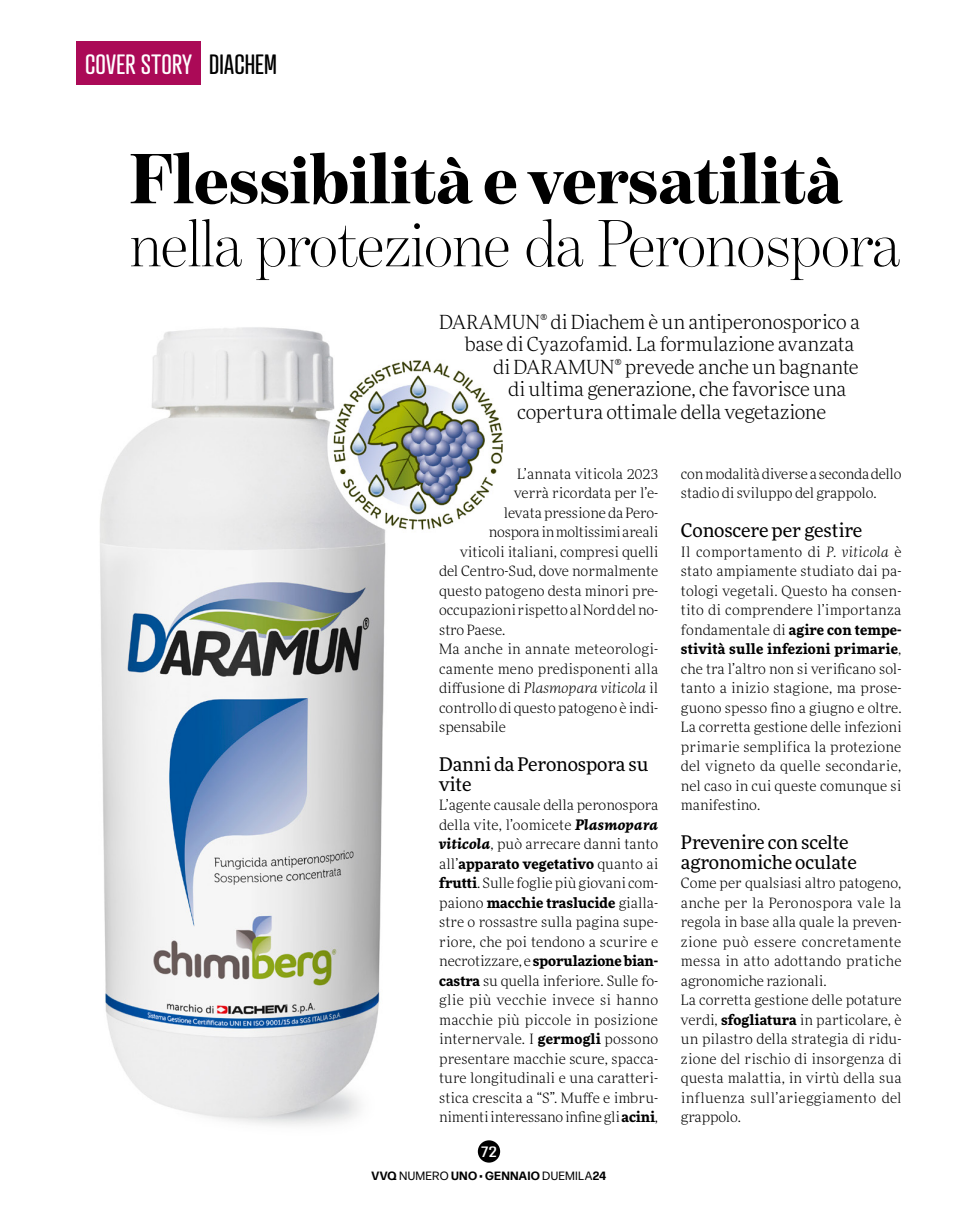
<style>
.page{position:relative;width:978px;height:1212px;background:#fff}
.page>*{position:absolute;margin:0;border:0;box-sizing:border-box;transform-origin:0 0}
.VQ20_Titolo_BentonModDisp_BOLD{font:900 72px "Benton Mod Disp";color:#000}
.VQ20_Titolo_BentonModDisp_LIGHT{font:300 67.5px "Benton Mod Disp";color:#000}
.t1{font:27px "Atrament";letter-spacing:.005em;color:#fff}
.VQ20_Sommario{font:300 19.5px "More Pro";letter-spacing:-.01em;color:#000}
.VQ20_Titoletto_infratesto{font:18.75px/19.5px "More Pro";letter-spacing:-.005em;color:#000}
.t2{font:600 15px "Address Sans Pro";color:#fff}
.VQ20_Testo{font:300 14.25px/19.5px "More Pro";color:#000;text-align:justify}
.t3{font:700 12px "Forma DJR Micro";letter-spacing:.02em;color:#000}
.s1{color:#000}
.s2{font-style:italic}
.s3{font-weight:700;font-style:italic}
.s4{font-weight:700}
.s5{font-weight:400}
</style>
<div class="page">
<img style="left:100px;top:327px;width:403px;height:824px">
<div style="left:478px;top:1140px;width:22px;height:22px;background:#000;border-radius:50%"></div>
<div style="left:77px;top:41px;width:124px;height:44px;background:#ab0a57"></div>
<h3 class="t1" style="left:85px;top:48px;width:193px">COVER STORY <span class="s1">DIACHEM</span></h3>
<p class="VQ20_Titolo_BentonModDisp_BOLD" style="left:130px;top:138px;width:714px">Flessibilità e versatilità</p>
<p class="VQ20_Titolo_BentonModDisp_LIGHT" style="left:130px;top:207px;width:771px">nella protezione da Peronospora</p>
<p class="VQ20_Sommario" style="left:439px;top:309px;width:422px">DARAMUN® di Diachem è un antiperonosporico a</p>
<p class="VQ20_Sommario" style="left:465px;top:332px;width:391px">base di Cyazofamid. La formulazione avanzata</p>
<p class="VQ20_Sommario" style="left:493px;top:354px;width:367px">di DARAMUN® prevede anche un bagnante</p>
<p class="VQ20_Sommario" style="left:508px;top:377px;width:340px">di ultima generazione, che favorisce una</p>
<p class="VQ20_Sommario" style="left:517px;top:399px;width:310px">copertura ottimale della vegetazione</p>
<p class="VQ20_Testo" style="left:517px;top:463px;width:142px">L’annata viticola 2023</p>
<p class="VQ20_Testo" style="left:514px;top:483px;width:145px">verrà ricordata per l’e-</p>
<p class="VQ20_Testo" style="left:504px;top:502px;width:156px">levata pressione da Pero-</p>
<p class="VQ20_Testo" style="left:489px;top:522px;width:171px">nospora in moltissimi areali</p>
<p class="VQ20_Testo" style="left:460px;top:541px;width:200px">viticoli italiani, compresi quelli</p>
<p class="VQ20_Testo" style="left:439px;top:561px;width:221px">del Centro-Sud, dove normalmente</p>
<p class="VQ20_Testo" style="left:439px;top:580px;width:220px">questo patogeno desta minori pre-</p>
<p class="VQ20_Testo" style="left:439px;top:600px;width:220px">occupazioni rispetto al Nord del no-</p>
<p class="VQ20_Testo" style="left:439px;top:619px;width:68px">stro Paese.</p>
<p class="VQ20_Testo" style="left:439px;top:639px;width:221px">Ma anche in annate meteorologi&shy;camente meno predisponenti alla diffusione di <span class="s2">Plasmopara viticola</span> il controllo di questo patogeno è indi&shy;spensabile</p>
<p class="VQ20_Titoletto_infratesto" style="left:439px;top:754px;width:211px">Danni da Peronospora su vite</p>
<p class="VQ20_Testo" style="left:439px;top:795px;width:221px">L’agente causale della peronospora della vite, l’oomicete <span class="s3">Plasmopara viticola</span>, può arrecare danni tanto all’<span class="s4">apparato vegetativo</span> quanto ai <span class="s4">frutti</span>. Sulle foglie più giovani com&shy;paiono <span class="s4">macchie traslucide</span> gialla&shy;stre o rossastre sulla pagina supe&shy;riore, che poi tendono a scurire e necrotizzare, e <span class="s4">sporulazione bian&shy;castra</span> su quella inferiore. Sulle fo&shy;glie più vecchie invece si hanno macchie più piccole in posizione internervale. I <span class="s4">germogli</span> possono presentare macchie scure, spacca&shy;ture longitudinali e una caratteri&shy;stica crescita a “S”. Muffe e imbru&shy;nimenti interessano infine gli <span class="s4">acini</span>,</p>
<p class="t2" style="left:481px;top:1143px;width:17px">72</p>
<p class="t3" style="left:372px;top:1168px;width:236px">VVQ <span class="s5">NUMERO</span> UNO <span class="s5">•</span> GENNAIO <span class="s5">DUEMILA</span>24</p>
<p class="VQ20_Testo" style="left:681px;top:463px;width:222px">con modalità diverse a seconda dello stadio di sviluppo del grappolo.</p>
<p class="VQ20_Titoletto_infratesto" style="left:681px;top:520px;width:183px">Conoscere per gestire</p>
<p class="VQ20_Testo" style="left:681px;top:541px;width:222px">Il comportamento di <span class="s2">P. viticola</span> è stato ampiamente studiato dai pa&shy;tologi vegetali. Questo ha consen&shy;tito di comprendere l’importanza fondamentale di <span class="s4">agire con tempe&shy;stività sulle infezioni primarie</span>, che tra l’altro non si verificano sol&shy;tanto a inizio stagione, ma prose&shy;guono spesso fino a giugno e oltre.<br>La corretta gestione delle infezioni primarie semplifica la protezione del vigneto da quelle secondarie, nel caso in cui queste comunque si manifestino.</p>
<p class="VQ20_Titoletto_infratesto" style="left:681px;top:832px;width:177px">Prevenire con scelte agronomiche oculate</p>
<p class="VQ20_Testo" style="left:681px;top:873px;width:222px">Come per qualsiasi altro patogeno, anche per la Peronospora vale la regola in base alla quale la preven&shy;zione può essere concretamente messa in atto adottando pratiche agronomiche razionali.</p>
<p class="VQ20_Testo" style="left:681px;top:990px;width:222px">La corretta gestione delle potature verdi, <span class="s4">sfogliatura</span> in particolare, è un pilastro della strategia di ridu&shy;zione del rischio di insorgenza di questa malattia, in virtù della sua influenza sull’arieggiamento del grappolo.</p>
</div>
